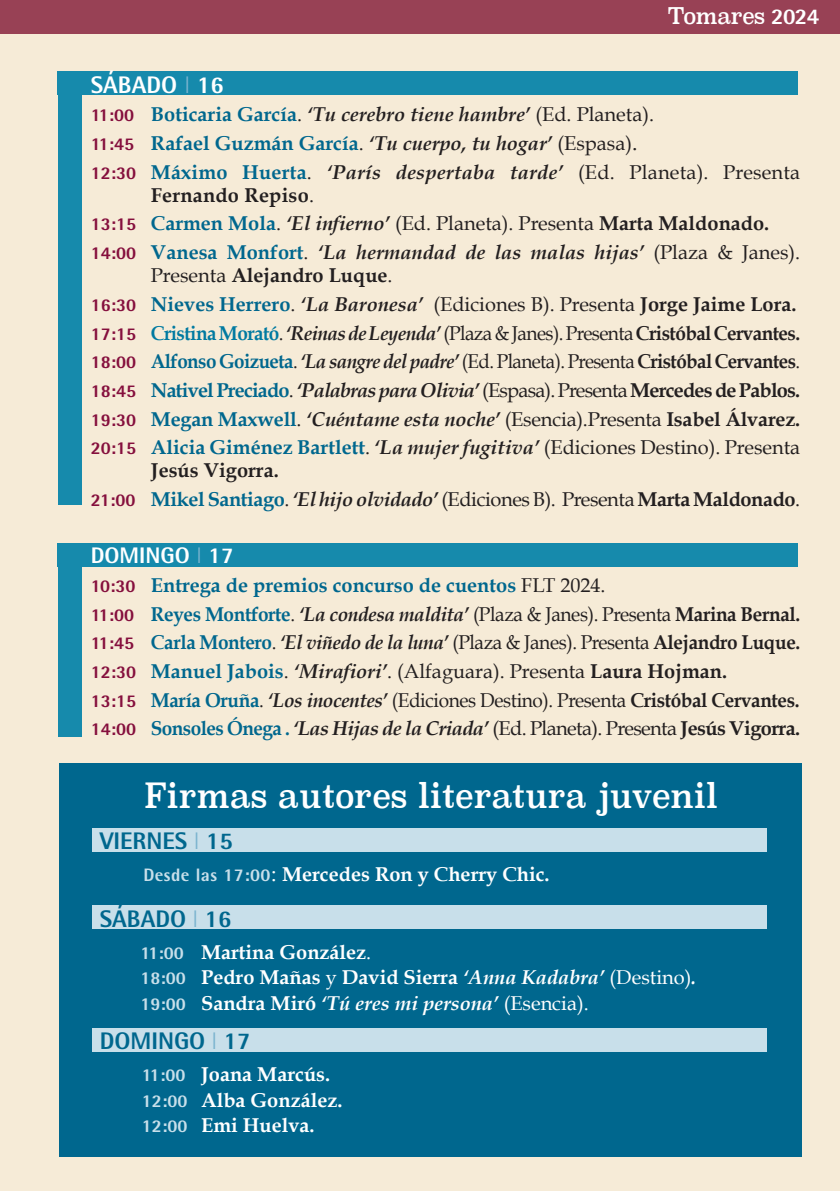
<style>
.page{position:relative;width:840px;height:1191px;background:#fff}
.page>*{position:absolute;margin:0;border:0;box-sizing:border-box;transform-origin:0 0}
.t1{font:34px "Superclarendon";color:#fff;scale:.9 1}
.t2{font:800 24px "Rotis Semi Sans";color:#00678e}
.t3{font:800 24px "Rotis Semi Sans";color:#fff}
.t4{font:800 22.6px "Rotis Semi Sans";color:#fff}
.t5{font:22.4px "Superclarendon";letter-spacing:-.02em;color:#fff;scale:.9 1}
.t6{font:20px/28.6px "Book Antiqua";letter-spacing:-.02em;color:#231f20}
.t7{font:italic 700 20px/28.6px "Book Antiqua";color:#231f20}
.t8{font:700 20px/25.6px "Book Antiqua";color:#fff}
.t9{font:700 20px/28.6px "Book Antiqua";color:#231f20}
.s1{font-family:"Rotis Semi Sans";font-weight:800}
.s2{font-weight:300;color:#7ab3ce}
.s3{font-family:"Rotis Semi Sans";font-weight:800;font-style:normal;font-size:18px;color:#850f3d}
.s4{font-style:normal;color:#00678e}
.s5{font-weight:400;font-style:normal}
.s6{font-weight:400;font-style:normal;font-size:22px}
.s7{font-style:normal}
.s8{font-weight:700}
.s9{font-family:"Rotis Semi Sans";font-weight:800;font-size:18px;color:#850f3d}
.s10{font-weight:700;color:#00678e}
.s11{font-weight:700;font-style:italic}
.s12{font-weight:700;color:#007aa1}
.s13{color:#00678e}
.s14{font-weight:400}
.s15{font-style:italic}
.s16{font-family:"Rotis Semi Sans";font-weight:800;font-size:18px;color:#c8dfea}
.s17{font-weight:400;font-size:22px}
</style>
<div class="page">
<div style="left:0;top:30px;width:839px;height:1161px;background:#f6ebd7"></div>
<div style="left:1px;top:0;width:838px;height:34px;background:#984155"></div>
<div style="left:58px;top:543px;width:23px;height:194px;background:#168aac"></div>
<div style="left:58px;top:71px;width:23px;height:434px;background:#168aac"></div>
<div style="left:58px;top:543px;width:739px;height:23px;background:#168aac"></div>
<div style="left:58px;top:71px;width:739px;height:23px;background:#168aac"></div>
<div style="left:59px;top:764px;width:742px;height:393px;background:#00678e"></div>
<div style="left:92px;top:828px;width:674px;height:24px;background:#c8dfea"></div>
<div style="left:92px;top:905px;width:674px;height:24px;background:#c8dfea"></div>
<div style="left:92px;top:1028px;width:674px;height:24px;background:#c8dfea"></div>
<p class="t5" style="left:667px;top:1px;width:170px">Tomares <span class="s1">2024</span></p>
<p class="t3" style="left:91px;top:69px;width:135px">SÁBADO <span class="s2">I</span> 16</p>
<p class="t7" style="left:91px;top:101px;width:710px"><span class="s3">11:00</span> <span class="s4">Boticaria García</span><span class="s5">.</span> ‘Tu cerebro tiene hambre’ <span class="s5">(Ed. Planeta).<br></span><span class="s3">11:45</span> <span class="s4">Rafael Guzmán García</span><span class="s5">.</span> ‘Tu cuerpo, tu hogar’ <span class="s5">(Espasa)</span><span class="s6">.<br></span><span class="s3">12:30</span> <span class="s4">Máximo Huerta</span><span class="s5">.</span> ‘París despertaba tarde’ <span class="s5">(Ed. Planeta). Presenta</span></p>
<p class="t7" style="left:91px;top:181px;width:710px;text-indent:60px"><span class="s7">Fernando Repiso</span><span class="s5">.<br></span><span class="s3">13:15</span> <span class="s4">Carmen Mola</span><span class="s5">.</span> ‘El infierno’ <span class="s5">(Ed. Planeta). Presenta</span> <span class="s7">Marta Maldonado.<br></span><span class="s3">14:00</span> <span class="s4">Vanesa Monfort</span><span class="s5">.</span> ‘La hermandad de las malas hijas’ <span class="s5">(Plaza &amp; Janes).</span></p>
<p class="t6" style="left:91px;top:261px;width:710px;text-indent:60px">Presenta <span class="s8">Alejandro Luque</span>.<br><span class="s9">16:30</span> <span class="s10">Nieves Herrero</span>. <span class="s11">‘La Baronesa’</span> (Ediciones B). Presenta <span class="s8">Jorge Jaime Lora.<br></span><span class="s9">17:15</span> <span class="s12">Cristina Morató</span>. <span class="s11">‘Reinas de Leyenda’</span> (Plaza &amp; Janes). Presenta <span class="s8">Cristóbal Cervantes.<br></span><span class="s9">18:00</span> <span class="s10">Alfonso Goizueta</span>. <span class="s11">‘La sangre del padre’</span> (Ed. Planeta). Presenta <span class="s8">Cristóbal Cervantes</span>.<br><span class="s9">18:45</span> <span class="s10">Nativel Preciado</span>. <span class="s11">‘Palabras para Olivia’</span> (Espasa). Presenta <span class="s8">Mercedes de Pablos.<br></span><span class="s9">19:30</span> <span class="s10">Megan Maxwell</span>. <span class="s11">‘Cuéntame esta noche’</span> (Esencia).Presenta <span class="s8">Isabel Álvarez.<br></span><span class="s9">20:15</span> <span class="s10">Alicia Giménez Bartlett</span>. <span class="s11">‘La mujer fugitiva’</span> (Ediciones Destino). Presenta</p>
<p class="t9" style="left:91px;top:456px;width:710px;text-indent:60px">Jesús Vigorra.<br><span class="s9">21:00</span> <span class="s13">Mikel Santiago</span><span class="s14">.</span> <span class="s15">‘El hijo olvidado’</span> <span class="s14">(Ediciones B). Presenta</span> Marta Maldonado<span class="s14">.</span></p>
<p class="t4" style="left:91px;top:541px;width:144px">DOMINGO <span class="s2">I</span> 17</p>
<p class="t6" style="left:91px;top:571px;width:710px"><span class="s9">10:30</span> <span class="s10">Entrega de premios concurso de cuentos</span> FLT 2024.<br><span class="s9">11:00</span> <span class="s10">Reyes Montforte</span>. <span class="s11">‘La condesa maldita’</span> (Plaza &amp; Janes). Presenta <span class="s8">Marina Bernal.<br></span><span class="s9">11:45</span> <span class="s10">Carla Montero</span>. <span class="s11">‘El viñedo de la luna’</span> (Plaza &amp; Janes). Presenta <span class="s8">Alejandro Luque.<br></span><span class="s9">12:30</span> <span class="s10">Manuel Jabois</span>. <span class="s11">‘Mirafiori’</span>. (Alfaguara). Presenta <span class="s8">Laura Hojman.<br></span><span class="s9">13:15</span> <span class="s10">María Oruña</span>. <span class="s11">‘Los inocentes’</span> (Ediciones Destino). Presenta <span class="s8">Cristóbal Cervantes.<br></span><span class="s9">14:00</span> <span class="s10">Sonsoles Ónega .</span> <span class="s11">‘Las Hijas de la Criada’</span> (Ed. Planeta). Presenta <span class="s8">Jesús Vigorra.</span></p>
<h1 class="t1" style="left:144px;top:772px;width:638px">Firmas autores literatura juvenil</h1>
<p class="t2" style="left:100px;top:826px;width:134px">VIERNES <span class="s2">I</span> 15</p>
<p class="t8" style="left:143px;top:862px;width:407px"><span class="s16">Desde las 17:00</span><span class="s17">:</span> Mercedes Ron y Cherry Chic.</p>
<p class="t2" style="left:100px;top:903px;width:133px">SÁBADO <span class="s2">I</span> 16</p>
<p class="t8" style="left:140px;top:939px;width:557px"><span class="s16">11:00</span> Martina González<span class="s14">.<br></span><span class="s16">18:00</span> Pedro Mañas <span class="s14">y</span> David Sierra <span class="s15">‘Anna Kadabra’</span> <span class="s14">(Destino)</span><span class="s15">.<br></span><span class="s16">19:00</span> Sandra Miró <span class="s15">‘Tú eres mi persona’</span> <span class="s14">(Esencia).</span></p>
<p class="t2" style="left:100px;top:1025px;width:152px">DOMINGO <span class="s2">I</span> 17</p>
<p class="t8" style="left:142px;top:1061px;width:202px"><span class="s16">11:00</span> Joana Marcús.<br><span class="s16">12:00</span> Alba González.<br><span class="s16">12:00</span> Emi Huelva.</p>
</div>
